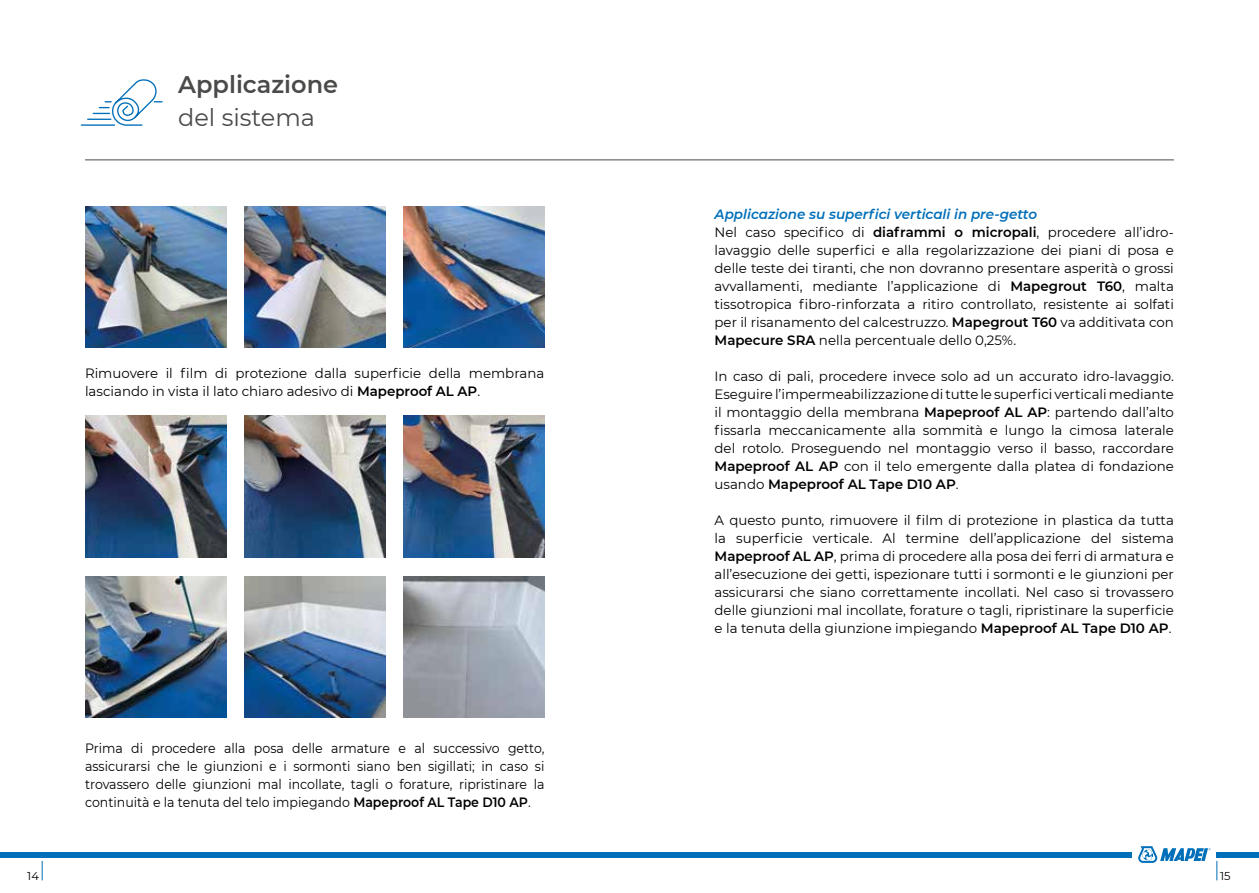
<style>
.page{position:relative;width:1259px;height:893px;background:#fff}
.page>*{position:absolute;margin:0;border:0;box-sizing:border-box;transform-origin:0 0}
.t1{font:600 24px "Montserrat";color:#4a4a49}
.t2{font:24px "Montserrat";color:#4a4a49}
.t3{font:13.5px/18px "Montserrat";color:#000}
.t4{font:13.5px/18px "Montserrat";color:#000;text-align:justify;scale:.93 1}
.t5{font:11.4px "Montserrat";color:#000}
.s1{font-weight:600}
.s2{font-weight:600;font-style:italic;color:#006fb9}
</style>
<div class="page">
<svg style="left:1216px;top:861px;width:1px;height:19px"></svg>
<div style="left:0;top:852px;width:1132px;height:5px;background:#006fb9"></div>
<div style="left:1216px;top:852px;width:43px;height:5px;background:#006fb9"></div>
<svg style="left:42px;top:861px;width:1px;height:19px"></svg>
<svg style="left:1138px;top:846px;width:72px;height:17px"></svg>
<hr style="left:85px;top:160px;width:1089px;height:1px;background:#4a4a49">
<svg style="left:80px;top:79px;width:83px;height:47px"></svg>
<img style="left:85px;top:206px;width:141px;height:142px">
<img style="left:85px;top:416px;width:141px;height:141px">
<img style="left:244px;top:206px;width:141px;height:142px">
<img style="left:244px;top:416px;width:141px;height:141px">
<img style="left:403px;top:206px;width:141px;height:142px">
<img style="left:403px;top:416px;width:141px;height:141px">
<img style="left:85px;top:577px;width:141px;height:141px">
<img style="left:244px;top:577px;width:141px;height:141px">
<img style="left:403px;top:577px;width:141px;height:141px">
<h1 class="t1" style="left:178px;top:68px;width:161px">Applicazione</h1>
<h1 class="t2" style="left:178px;top:101px;width:138px">del sistema</h1>
<p class="t3" style="left:85px;top:364px;width:461px">Rimuovere il film di protezione dalla superficie della membrana lasciando in vista il lato chiaro adesivo di <span class="s1">Mapeproof AL AP</span>.</p>
<p class="t4" style="left:85px;top:739px;width:495px">Prima di procedere alla posa delle armature e al successivo getto, assicurarsi che le giunzioni e i sormonti siano ben sigillati; in caso si trovassero delle giunzioni mal incollate, tagli o forature, ripristinare la continuità e la tenuta del telo impiegando <span class="s1">Mapeproof AL Tape D10 AP</span>.</p>
<p class="t3" style="left:714px;top:205px;width:461px"><span class="s2">Applicazione su superfici verticali in pre-getto<br></span>Nel caso specifico di <span class="s1">diaframmi o micropali</span>, procedere all’idro&shy;lavaggio delle superfici e alla regolarizzazione dei piani di posa e delle teste dei tiranti, che non dovranno presentare asperità o grossi avvallamenti, mediante l’applicazione di <span class="s1">Mapegrout T60</span>, malta tissotropica fibro-rinforzata a ritiro controllato, resistente ai solfati per il risanamento del calcestruzzo. <span class="s1">Mapegrout T60</span> va additivata con <span class="s1">Mapecure SRA</span> nella percentuale dello 0,25%.</p>
<p class="t3" style="left:714px;top:367px;width:461px;text-align:justify">In caso di pali, procedere invece solo ad un accurato idro-lavaggio.<br>Eseguire l’impermeabilizzazione di tutte le superfici verticali mediante il montaggio della membrana <span class="s1">Mapeproof AL AP</span>: partendo dall’alto fissarla meccanicamente alla sommità e lungo la cimosa laterale del rotolo. Proseguendo nel montaggio verso il basso, raccordare <span class="s1">Mapeproof AL AP</span> con il telo emergente dalla platea di fondazione usando <span class="s1">Mapeproof AL Tape D10 AP</span>.</p>
<p class="t3" style="left:714px;top:511px;width:461px;text-align:justify">A questo punto, rimuovere il film di protezione in plastica da tutta la superficie verticale. Al termine dell’applicazione del sistema <span class="s1">Mapeproof AL AP</span>, prima di procedere alla posa dei ferri di armatura e all’esecuzione dei getti, ispezionare tutti i sormonti e le giunzioni per assicurarsi che siano correttamente incollati. Nel caso si trovassero delle giunzioni mal incollate, forature o tagli, ripristinare la superficie e la tenuta della giunzione impiegando <span class="s1">Mapeproof AL Tape D10 AP</span>.</p>
<p class="t5" style="left:27px;top:868px;width:13px">14</p>
<p class="t5" style="left:1220px;top:868px;width:12px">15</p>
</div>
